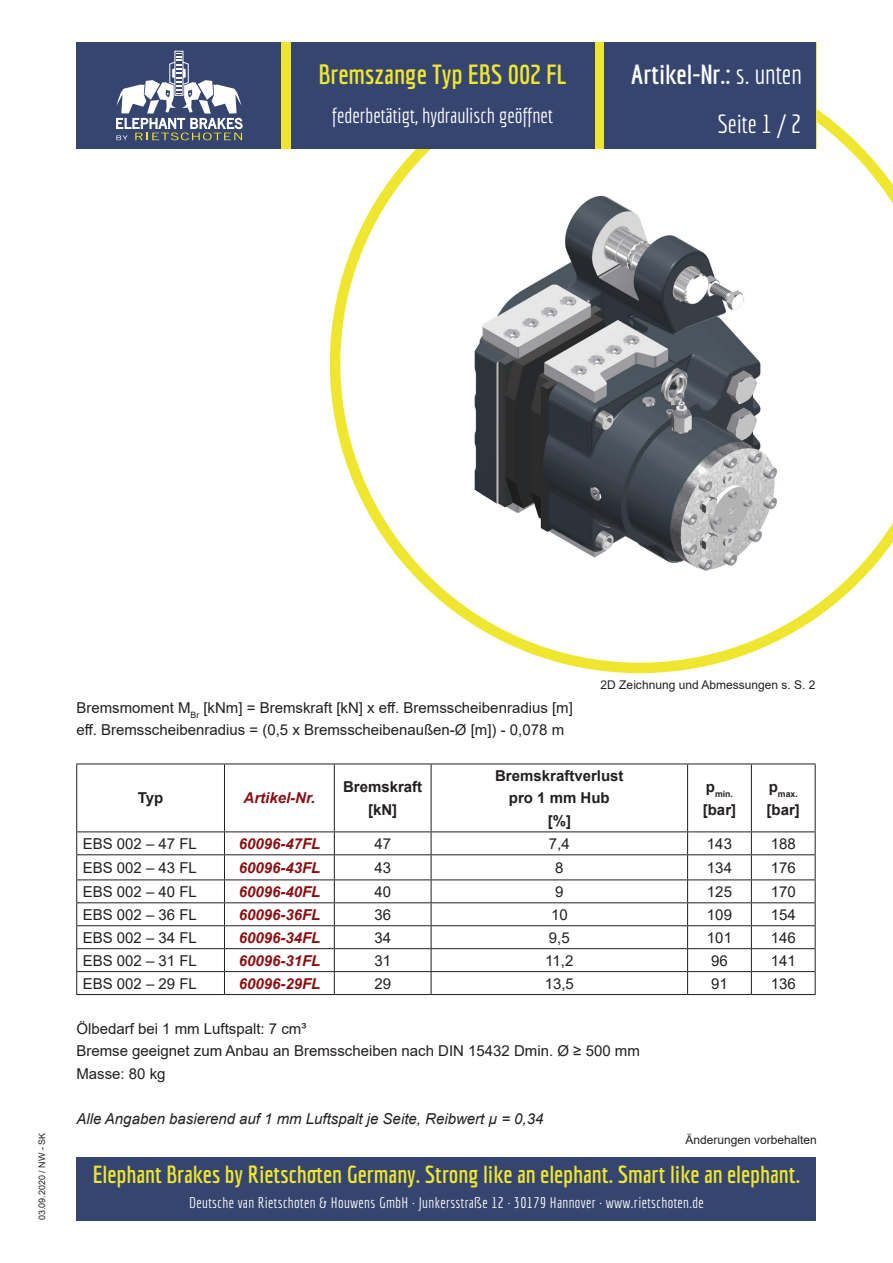
<style>
.page{position:relative;width:893px;height:1263px;background:#fff}
.page>*{position:absolute;margin:0;border:0;box-sizing:border-box;transform-origin:0 0}
.t1{font:700 27px "Economica";color:#efe630}
.t2{font:700 27px "Economica";color:#fff}
.t3{font:25.5px "Economica";color:#fff}
.t4{font:700 24px "Economica";color:#efe630}
.t5{font:21px "Economica";color:#fff}
.t6{font:15px "Arial";color:#231f20}
.t7{font:15px "Economica";letter-spacing:.025em;color:#fff}
.t8{font:italic 700 15px "Arial";color:#8b0e11}
.t9{font:italic 15px "Arial";color:#231f20}
.t10{font:700 15px "Arial";color:#231f20}
.t11{font:12px "Arial";color:#231f20}
.t12{font:9px "Arial";color:#231f20}
.t13{font:700 8.7px "Arial";color:#231f20}
.s1{font-weight:400}
</style>
<div class="page">
<div style="left:76px;top:1157px;width:740px;height:63px;background:#364570"></div>
<svg style="left:330px;top:109px;width:563px;height:564px"></svg>
<div style="left:76px;top:43px;width:741px;height:106px;background:#efe630"></div>
<div style="left:76px;top:43px;width:204px;height:106px;background:#364570"></div>
<div style="left:175px;top:51px;width:8px;height:45px;border:1px solid #fff"></div>
<svg style="left:116px;top:53px;width:127px;height:87px"></svg>
<div style="left:605px;top:43px;width:211px;height:106px;background:#364570"></div>
<div style="left:291px;top:43px;width:303px;height:106px;background:#364570"></div>
<hr style="left:76px;top:763px;width:148px;height:1px;background:#231f20">
<hr style="left:76px;top:764px;width:1px;height:67px;background:#231f20">
<hr style="left:224px;top:763px;width:110px;height:1px;background:#231f20">
<hr style="left:224px;top:764px;width:1px;height:67px;background:#231f20">
<hr style="left:334px;top:763px;width:97px;height:1px;background:#231f20">
<hr style="left:334px;top:764px;width:1px;height:67px;background:#231f20">
<hr style="left:431px;top:763px;width:257px;height:1px;background:#231f20">
<hr style="left:431px;top:764px;width:1px;height:67px;background:#231f20">
<hr style="left:688px;top:763px;width:63px;height:1px;background:#231f20">
<hr style="left:687px;top:764px;width:1px;height:67px;background:#231f20">
<hr style="left:751px;top:763px;width:64px;height:1px;background:#231f20">
<hr style="left:751px;top:764px;width:1px;height:67px;background:#231f20">
<hr style="left:815px;top:764px;width:1px;height:67px;background:#231f20">
<hr style="left:76px;top:831px;width:148px;height:1px;background:#231f20">
<hr style="left:224px;top:831px;width:110px;height:1px;background:#231f20">
<hr style="left:334px;top:831px;width:97px;height:1px;background:#231f20">
<hr style="left:431px;top:831px;width:257px;height:1px;background:#231f20">
<hr style="left:688px;top:831px;width:63px;height:1px;background:#231f20">
<hr style="left:751px;top:831px;width:64px;height:1px;background:#231f20">
<hr style="left:76px;top:854px;width:148px;height:1px;background:#231f20">
<hr style="left:224px;top:854px;width:110px;height:1px;background:#231f20">
<hr style="left:334px;top:854px;width:97px;height:1px;background:#231f20">
<hr style="left:431px;top:854px;width:257px;height:1px;background:#231f20">
<hr style="left:688px;top:854px;width:63px;height:1px;background:#231f20">
<hr style="left:751px;top:854px;width:64px;height:1px;background:#231f20">
<hr style="left:76px;top:879px;width:148px;height:1px;background:#231f20">
<hr style="left:224px;top:879px;width:110px;height:1px;background:#231f20">
<hr style="left:334px;top:879px;width:97px;height:1px;background:#231f20">
<hr style="left:431px;top:879px;width:257px;height:1px;background:#231f20">
<hr style="left:688px;top:879px;width:63px;height:1px;background:#231f20">
<hr style="left:751px;top:879px;width:64px;height:1px;background:#231f20">
<hr style="left:76px;top:902px;width:148px;height:1px;background:#231f20">
<hr style="left:224px;top:902px;width:110px;height:1px;background:#231f20">
<hr style="left:334px;top:902px;width:97px;height:1px;background:#231f20">
<hr style="left:431px;top:902px;width:257px;height:1px;background:#231f20">
<hr style="left:688px;top:902px;width:63px;height:1px;background:#231f20">
<hr style="left:751px;top:902px;width:64px;height:1px;background:#231f20">
<hr style="left:76px;top:925px;width:148px;height:1px;background:#231f20">
<hr style="left:224px;top:925px;width:110px;height:1px;background:#231f20">
<hr style="left:334px;top:925px;width:97px;height:1px;background:#231f20">
<hr style="left:431px;top:925px;width:257px;height:1px;background:#231f20">
<hr style="left:688px;top:925px;width:63px;height:1px;background:#231f20">
<hr style="left:751px;top:925px;width:64px;height:1px;background:#231f20">
<hr style="left:76px;top:948px;width:148px;height:1px;background:#231f20">
<hr style="left:224px;top:948px;width:110px;height:1px;background:#231f20">
<hr style="left:334px;top:948px;width:97px;height:1px;background:#231f20">
<hr style="left:431px;top:948px;width:257px;height:1px;background:#231f20">
<hr style="left:688px;top:948px;width:63px;height:1px;background:#231f20">
<hr style="left:751px;top:948px;width:64px;height:1px;background:#231f20">
<hr style="left:76px;top:971px;width:148px;height:1px;background:#231f20">
<svg style="left:76px;top:832px;width:1px;height:162px"></svg>
<hr style="left:224px;top:971px;width:110px;height:1px;background:#231f20">
<svg style="left:224px;top:832px;width:1px;height:162px"></svg>
<hr style="left:334px;top:971px;width:97px;height:1px;background:#231f20">
<svg style="left:334px;top:832px;width:1px;height:162px"></svg>
<hr style="left:431px;top:971px;width:257px;height:1px;background:#231f20">
<svg style="left:431px;top:832px;width:1px;height:162px"></svg>
<hr style="left:688px;top:971px;width:63px;height:1px;background:#231f20">
<svg style="left:687px;top:832px;width:1px;height:162px"></svg>
<hr style="left:751px;top:971px;width:64px;height:1px;background:#231f20">
<svg style="left:751px;top:832px;width:1px;height:162px"></svg>
<svg style="left:815px;top:832px;width:1px;height:162px"></svg>
<hr style="left:76px;top:994px;width:148px;height:1px;background:#231f20">
<hr style="left:224px;top:994px;width:110px;height:1px;background:#231f20">
<hr style="left:334px;top:994px;width:97px;height:1px;background:#231f20">
<hr style="left:431px;top:994px;width:257px;height:1px;background:#231f20">
<hr style="left:688px;top:994px;width:63px;height:1px;background:#231f20">
<hr style="left:751px;top:994px;width:64px;height:1px;background:#231f20">
<p class="t1" style="left:318px;top:59px;width:250px">Bremszange Typ EBS 002 FL</p>
<p class="t5" style="left:332px;top:104px;width:222px">federbetätigt, hydraulisch geöffnet</p>
<p class="t2" style="left:631px;top:59px;width:172px">Artikel-Nr.: <span class="s1">s. unten</span></p>
<p class="t3" style="left:718px;top:109px;width:85px">Seite 1 / 2</p>
<p class="t12" style="left:36px;top:1220px;width:89px;rotate:-90deg">03.09.2020 / NW - SK</p>
<p class="t6" style="left:76px;top:697px;width:498px">Bremsmoment M<sub>Br</sub> [kNm] = Bremskraft [kN] x eff. Bremsscheibenradius [m]</p>
<p class="t6" style="left:76px;top:719px;width:489px">eff. Bremsscheibenradius = (0,5 x Bremsscheibenaußen-Ø [m]) - 0,078 m</p>
<p class="t11" style="left:601px;top:677px;width:216px">2D Zeichnung und Abmessungen s. S. 2</p>
<p class="t10" style="left:138px;top:787px;width:27px">Typ</p>
<p class="t8" style="left:244px;top:788px;width:73px">Artikel-Nr.</p>
<p class="t10" style="left:343px;top:776px;width:81px">Bremskraft</p>
<p class="t10" style="left:368px;top:799px;width:31px">[kN]</p>
<p class="t10" style="left:495px;top:765px;width:130px">Bremskraftverlust</p>
<p class="t10" style="left:509px;top:787px;width:102px">pro 1 mm Hub</p>
<p class="t10" style="left:548px;top:810px;width:25px">[%]</p>
<p class="t13" style="left:706px;top:788px;width:29px"><sup>p</sup>min.</p>
<p class="t10" style="left:703px;top:799px;width:35px">[bar]</p>
<p class="t13" style="left:769px;top:788px;width:31px"><sup>p</sup>max.</p>
<p class="t10" style="left:767px;top:799px;width:35px">[bar]</p>
<p class="t6" style="left:83px;top:833px;width:116px">EBS 002 – 47 FL</p>
<p class="t8" style="left:239px;top:833px;width:83px">60096-47FL</p>
<p class="t6" style="left:374px;top:833px;width:18px">47</p>
<p class="t6" style="left:549px;top:833px;width:22px">7,4</p>
<p class="t6" style="left:707px;top:833px;width:27px">143</p>
<p class="t6" style="left:771px;top:833px;width:27px">188</p>
<p class="t6" style="left:83px;top:857px;width:116px">EBS 002 – 43 FL</p>
<p class="t8" style="left:239px;top:857px;width:83px">60096-43FL</p>
<p class="t6" style="left:374px;top:857px;width:18px">43</p>
<p class="t6" style="left:555px;top:857px;width:10px">8</p>
<p class="t6" style="left:707px;top:857px;width:27px">134</p>
<p class="t6" style="left:771px;top:857px;width:27px">176</p>
<p class="t6" style="left:83px;top:881px;width:116px">EBS 002 – 40 FL</p>
<p class="t8" style="left:239px;top:881px;width:83px">60096-40FL</p>
<p class="t6" style="left:374px;top:881px;width:18px">40</p>
<p class="t6" style="left:555px;top:881px;width:10px">9</p>
<p class="t6" style="left:707px;top:881px;width:27px">125</p>
<p class="t6" style="left:771px;top:881px;width:27px">170</p>
<p class="t6" style="left:83px;top:904px;width:116px">EBS 002 – 36 FL</p>
<p class="t8" style="left:239px;top:904px;width:83px">60096-36FL</p>
<p class="t6" style="left:374px;top:904px;width:18px">36</p>
<p class="t6" style="left:551px;top:904px;width:18px">10</p>
<p class="t6" style="left:707px;top:904px;width:27px">109</p>
<p class="t6" style="left:771px;top:904px;width:27px">154</p>
<p class="t6" style="left:83px;top:927px;width:116px">EBS 002 – 34 FL</p>
<p class="t8" style="left:239px;top:927px;width:83px">60096-34FL</p>
<p class="t6" style="left:374px;top:927px;width:18px">34</p>
<p class="t6" style="left:549px;top:927px;width:22px">9,5</p>
<p class="t6" style="left:707px;top:927px;width:27px">101</p>
<p class="t6" style="left:771px;top:927px;width:27px">146</p>
<p class="t6" style="left:83px;top:950px;width:116px">EBS 002 – 31 FL</p>
<p class="t8" style="left:239px;top:950px;width:83px">60096-31FL</p>
<p class="t6" style="left:374px;top:950px;width:18px">31</p>
<p class="t6" style="left:545px;top:950px;width:30px">11,2</p>
<p class="t6" style="left:711px;top:950px;width:18px">96</p>
<p class="t6" style="left:771px;top:950px;width:27px">141</p>
<p class="t6" style="left:83px;top:973px;width:116px">EBS 002 – 29 FL</p>
<p class="t8" style="left:239px;top:973px;width:83px">60096-29FL</p>
<p class="t6" style="left:374px;top:973px;width:18px">29</p>
<p class="t6" style="left:545px;top:973px;width:31px">13,5</p>
<p class="t6" style="left:711px;top:973px;width:18px">91</p>
<p class="t6" style="left:771px;top:973px;width:27px">136</p>
<p class="t6" style="left:76px;top:1018px;width:232px">Ölbedarf bei 1 mm Luftspalt: 7 cm³</p>
<p class="t6" style="left:76px;top:1041px;width:565px">Bremse geeignet zum Anbau an Bremsscheiben nach DIN 15432 Dmin. Ø ≥ 500 mm</p>
<p class="t6" style="left:76px;top:1063px;width:91px">Masse: 80 kg</p>
<p class="t9" style="left:76px;top:1109px;width:469px">Alle Angaben basierend auf 1 mm Luftspalt je Seite, Reibwert µ = 0,34</p>
<p class="t11" style="left:685px;top:1132px;width:133px">Änderungen vorbehalten</p>
<h3 class="t4" style="left:93px;top:1160px;width:709px">Elephant Brakes by Rietschoten Germany. Strong like an elephant. Smart like an elephant.</h3>
<p class="t7" style="left:189px;top:1194px;width:516px">Deutsche van Rietschoten &amp; Houwens GmbH · Junkersstraße 12 · 30179 Hannover · www.rietschoten.de</p>
</div>
